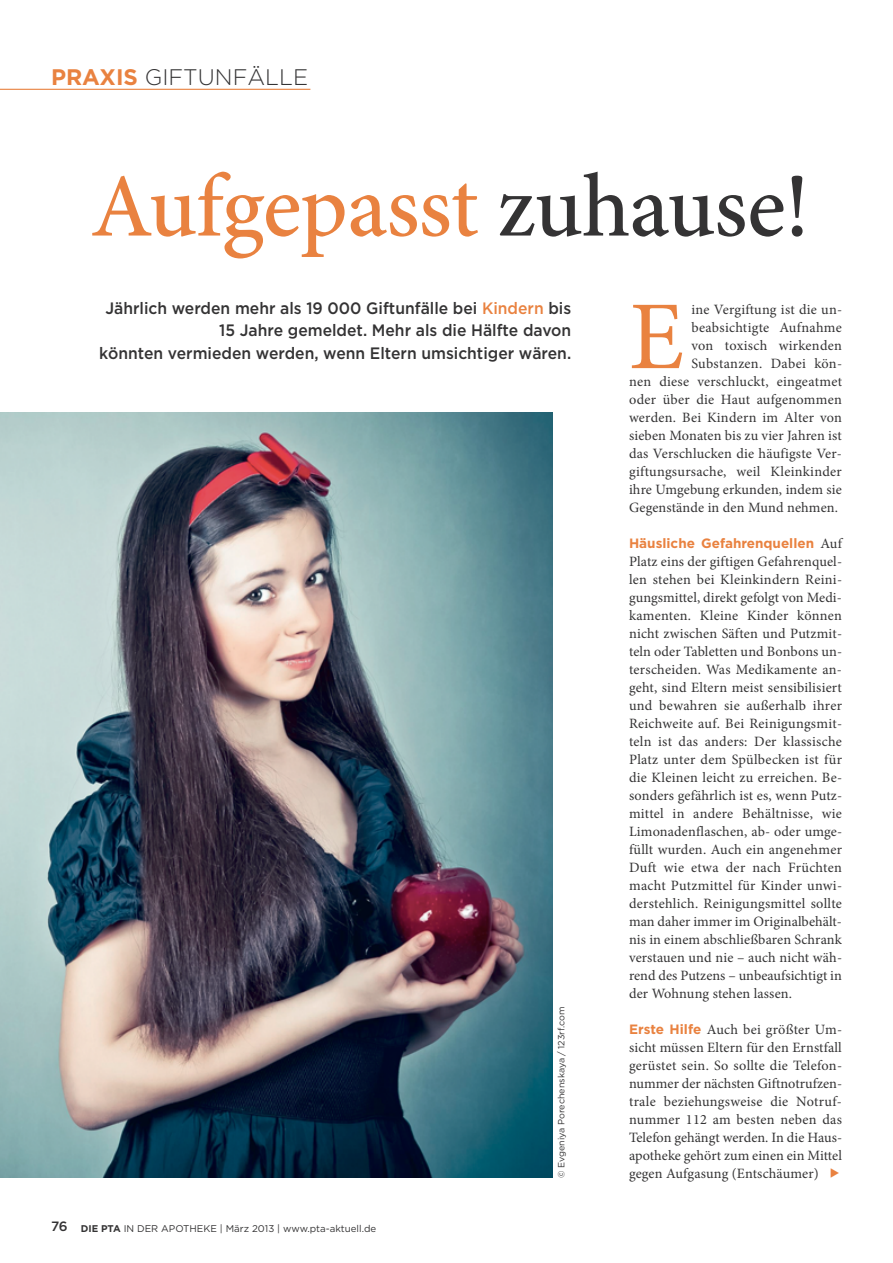
<style>
.page{position:relative;width:893px;height:1263px;background:#fff}
.page>*{position:absolute;margin:0;border:0;box-sizing:border-box;transform-origin:0 0}
.t1{font:97.35px "Minion Pro";color:#e98240}
.t2{font:500 90px "Minion Pro";letter-spacing:-.01em;color:#e98240}
.t3{font:300 22.5px "Gotham";color:#343334}
.t4{font:500 16.5px/22.5px "Gotham";color:#343334;text-align:right;scale:.95 1}
.t5{font:14.25px/18px "Minion Pro";letter-spacing:.01em;color:#343334;text-align:justify}
.t6{font:700 13.5px "Gotham";color:#e98240}
.t7{font:9.75px "Gotham";color:#343334}
.t8{font:9px "Gotham";color:#343334}
.s1{font-weight:700;color:#e98240}
.s2{color:#343334}
.s3{color:#e98240}
.s4{font-weight:500;font-size:13.5px}
.s5{font-weight:700}
.s6{font-family:"Minion Pro";font-weight:400;font-size:14.25px;color:#343334}
.s7{font-family:"Gotham";font-weight:700;font-size:13.5px;color:#e98240}
</style>
<div class="page">
<hr style="left:0;top:89px;width:310px;height:1px;background:#e98240">
<img style="left:0;top:412px;width:553px;height:766px">
<h3 class="t3" style="left:51px;top:68px;width:259px"><span class="s1">PRAXIS</span> GIFTUNFÄLLE</h3>
<h2 class="t2" style="left:91px;top:152px;width:720px">Aufgepasst <span class="s2">zuhause!</span></h2>
<p class="t4" style="left:99px;top:298px;width:498px">Jährlich werden mehr als 19 000 Giftunfälle bei <span class="s3">Kindern</span> bis<br>15 Jahre gemeldet. Mehr als die Hälfte davon<br>könnten vermieden werden, wenn Eltern umsichtiger wären.</p>
<p class="t7" style="left:51px;top:1225px;width:327px"><span class="s4">76</span> <span class="s5">DIE PTA</span> IN DER APOTHEKE | März 2013 | www.pta-aktuell.de</p>
<p class="t8" style="left:558px;top:1178px;width:173px;rotate:-90deg">© Evgeniya Porechenskaya / 123rf.com</p>
<p class="t5" style="left:629px;top:302px;width:215px;text-align:right">ine Vergiftung ist die un&shy;beabsichtigte Aufnahme<br>von toxisch wirkenden<br>Substanzen. Dabei kön-<br>nen diese verschluckt, eingeatmet oder über die Haut aufgenommen werden. Bei Kindern im Alter von sieben Monaten bis zu vier Jahren ist das Verschlucken die häufigste Ver&shy;giftungsursache, weil Kleinkinder ihre Umgebung erkunden, indem sie<br>Gegenstände in den Mund nehmen.</p>
<p class="t6" style="left:629px;top:538px;width:214px">Häusliche Gefahrenquellen <span class="s6">Auf</span></p>
<p class="t5" style="left:629px;top:554px;width:215px">Platz eins der giftigen Gefahrenquel&shy;len stehen bei Kleinkindern Reini&shy;gungsmittel, direkt gefolgt von Medi&shy;kamenten. Kleine Kinder können nicht zwischen Säften und Putzmit&shy;teln oder Tabletten und Bonbons un&shy;terscheiden. Was Medikamente an&shy;geht, sind Eltern meist sensibilisiert und bewahren sie außerhalb ihrer Reichweite auf. Bei Reinigungsmit&shy;teln ist das anders: Der klassische Platz unter dem Spülbecken ist für die Kleinen leicht zu erreichen. Be&shy;sonders gefährlich ist es, wenn Putz&shy;mittel in andere Behältnisse, wie Limonadenflaschen, ab- oder umge&shy;füllt wurden. Auch ein angenehmer Duft wie etwa der nach Früchten macht Putzmittel für Kinder unwi&shy;derstehlich. Reinigungsmittel sollte man daher immer im Originalbehält&shy;nis in einem abschließbaren Schrank verstauen und nie – auch nicht wäh&shy;rend des Putzens – unbeaufsichtigt in der Wohnung stehen lassen.</p>
<p class="t5" style="left:629px;top:1022px;width:215px"><span class="s7">Erste Hilfe</span> Auch bei größter Um&shy;sicht müssen Eltern für den Ernstfall gerüstet sein. So sollte die Telefon&shy;nummer der nächsten Giftnotrufzen&shy;trale beziehungsweise die Notruf&shy;nummer 112 am besten neben das Telefon gehängt werden. In die Haus&shy;apotheke gehört zum einen ein Mittel gegen Aufgasung (Entschäumer) <span class="s3">◆</span></p>
<h1 class="t1" style="left:629px;top:299px;width:57px">E</h1>
</div>
